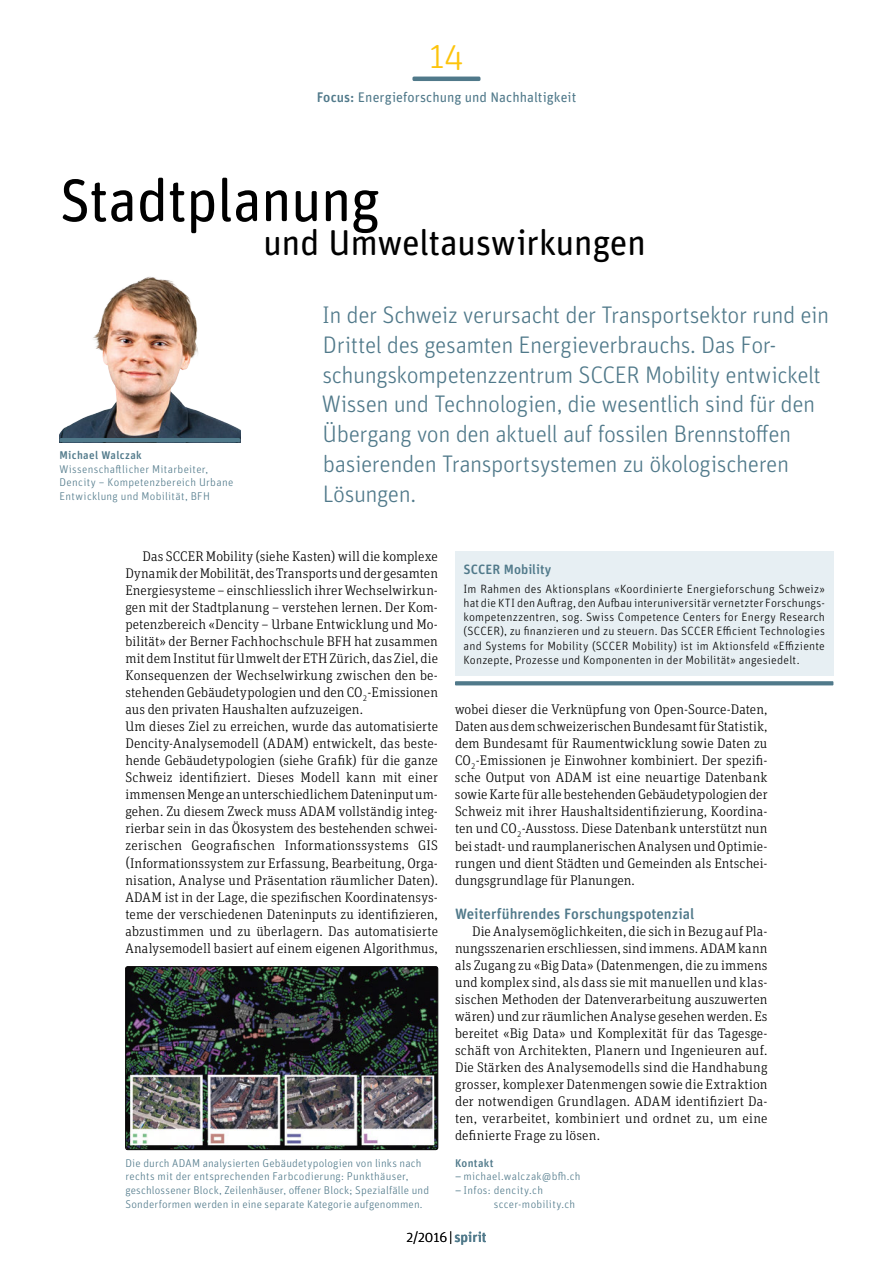
<style>
.page{position:relative;width:893px;height:1263px;background:#fff}
.page>*{position:absolute;margin:0;border:0;box-sizing:border-box;transform-origin:0 0}
.t1{font:60px "Unit Rounded Pro";letter-spacing:-.015em;color:#000}
.t2{font:36px "Unit Rounded Pro";letter-spacing:-.015em;color:#000}
.t3{font:300 36px "Unit Rounded Pro";color:#fdc40c}
.t4{font:300 24px/29.7px "Unit Rounded Pro";letter-spacing:-.02em;color:#50798a}
.t5{font:500 15px "Unit Rounded Pro";color:#50798a}
.t6{font:300 14.25px "Unit Rounded Pro";color:#000}
.t7{font:300 13.95px/17px "Unit Slab Pro";letter-spacing:.01em;color:#000;text-align:justify}
.t8{font:13.95px "Unit Rounded Pro";color:#50798a}
.t9{font:500 13.5px "Unit Rounded Pro";letter-spacing:.005em;color:#50798a}
.t10{font:300 12px/14.2px "Unit Rounded Pro";letter-spacing:.015em;color:#000;text-align:justify}
.t11{font:300 11.25px/13.6px "Unit Rounded Pro";letter-spacing:.02em;color:#50798a}
.t12{font:500 11.25px "Unit Rounded Pro";letter-spacing:.03em;color:#50798a}
.s1{font-weight:500}
.s2{font-family:"Unit Slab Pro";font-weight:400}
.s3{font-weight:500;color:#50798a}
</style>
<div class="page">
<hr style="left:412px;top:77px;width:68px;height:4px;background:#50798a;border-radius:2px">
<img style="left:60px;top:276px;width:180px;height:162px">
<hr style="left:60px;top:438px;width:180px;height:4px;background:#50798a;border-radius:2px">
<div style="left:455px;top:551px;width:378px;height:126px;background:#e7eff3"></div>
<svg style="left:455px;top:681px;width:378px;height:4px;background:#587f8f"></svg>
<img style="left:127px;top:968px;width:311px;height:182px">
<div style="left:125px;top:966px;width:313px;height:184px;border:1px solid #000;border-radius:2px"></div>
<h2 class="t3" style="left:429px;top:33px;width:36px">14</h2>
<p class="t8" style="left:317px;top:88px;width:261px"><span class="s1">Focus:</span> Energieforschung und Nachhaltigkeit</p>
<h1 class="t1" style="left:60px;top:159px;width:322px">Stadtplanung</h1>
<h2 class="t2" style="left:263px;top:218px;width:384px">und Umweltauswirkungen</h2>
<p class="t12" style="left:60px;top:447px;width:84px">Michael Walczak</p>
<p class="t11" style="left:60px;top:462px;width:175px">Wissenschaftlicher Mitarbeiter,<br>Dencity – Kompetenzbereich Urbane<br>Entwicklung und Mobilität, BFH</p>
<p class="t4" style="left:322px;top:300px;width:509px">In der Schweiz verursacht der Transportsektor rund ein Drittel des gesamten Energieverbrauchs. Das For&shy;schungskompetenzzentrum SCCER Mobility entwickelt Wissen und Technologien, die wesentlich sind für den Übergang von den aktuell auf fossilen Brennstoffen basierenden Transportsystemen zu ökologischeren Lösungen.</p>
<p class="t7" style="left:125px;top:548px;width:314px;text-align:left;text-indent:17px">Das SCCER Mobility (siehe Kasten) will die komplexe Dynamik der Mobilität, des Transports und der gesamten Energiesysteme – einschliesslich ihrer Wechselwirkun&shy;gen mit der Stadtplanung – verstehen lernen. Der Kom&shy;petenzbereich «Dencity – Urbane Entwicklung und Mo&shy;bilität» der Berner Fachhochschule BFH hat zusammen mit dem Institut für Umwelt der ETH Zürich, das Ziel, die Konsequenzen der Wechselwirkung zwischen den be&shy;stehenden Gebäudetypologien und den CO<sub>2</sub>-Emissionen aus den privaten Haushalten aufzuzeigen.<br>Um dieses Ziel zu erreichen, wurde das automatisierte Dencity-Analysemodell (ADAM) entwickelt, das beste&shy;hende Gebäudetypologien (siehe Grafik) für die ganze Schweiz identifiziert. Dieses Modell kann mit einer immensen Menge an unterschiedlichem Dateninput um&shy;gehen. Zu diesem Zweck muss ADAM vollständig integ&shy;rierbar sein in das Ökosystem des bestehenden schwei&shy;zerischen Geografischen Informationssystems GIS (Informationssystem zur Erfassung, Bearbeitung, Orga&shy;nisation, Analyse und Präsentation räumlicher Daten).<br>ADAM ist in der Lage, die spezifischen Koordinatensys&shy;teme der verschiedenen Dateninputs zu identifizieren, abzustimmen und zu überlagern. Das automatisierte Analysemodell basiert auf einem eigenen Algorithmus,</p>
<p class="t11" style="left:125px;top:1156px;width:305px">Die durch ADAM analysierten Gebäudetypologien von links nach rechts mit der entsprechenden Farbcodierung: Punkthäuser, geschlossener Block, Zeilenhäuser, offener Block; Spezialfälle und Sonderformen werden in eine separate Kategorie aufgenommen.</p>
<p class="t9" style="left:463px;top:560px;width:89px">SCCER Mobility</p>
<p class="t10" style="left:463px;top:581px;width:363px">Im Rahmen des Aktionsplans «Koordinierte Energieforschung Schweiz» hat die KTI den Auftrag, den Aufbau interuniversitär vernetzter Forschungs&shy;kompetenzzentren, sog. Swiss Competence Centers for Energy Research (SCCER), zu finanzieren und zu steuern. Das SCCER Efficient Technologies and Systems for Mobility (SCCER Mobility) ist im Aktionsfeld «Effiziente Konzepte, Prozesse und Komponenten in der Mobilität» angesiedelt.</p>
<p class="t7" style="left:455px;top:701px;width:314px">wobei dieser die Verknüpfung von Open-Source-Daten, Daten aus dem schweizerischen Bundesamt für Statistik, dem Bundesamt für Raumentwicklung sowie Daten zu CO<sub>2</sub>-Emissionen je Einwohner kombiniert. Der spezifi&shy;sche Output von ADAM ist eine neuartige Datenbank sowie Karte für alle bestehenden Gebäudetypologien der Schweiz mit ihrer Haushaltsidentifizierung, Koordina&shy;ten und CO<sub>2</sub>-Ausstoss. Diese Datenbank unterstützt nun bei stadt- und raumplanerischen Analysen und Optimie&shy;rungen und dient Städten und Gemeinden als Entschei&shy;dungsgrundlage für Planungen.</p>
<p class="t5" style="left:455px;top:903px;width:241px">Weiterführendes Forschungspotenzial</p>
<p class="t7" style="left:455px;top:922px;width:314px;text-indent:17px">Die Analysemöglichkeiten, die sich in Bezug auf Pla&shy;nungsszenarien erschliessen, sind immens. ADAM kann als Zugang zu «Big Data» (Datenmengen, die zu immens und komplex sind, als dass sie mit manuellen und klas&shy;sischen Methoden der Datenverarbeitung auszuwerten wären) und zur räumlichen Analyse gesehen werden. Es bereitet «Big Data» und Komplexität für das Tagesge&shy;schäft von Architekten, Planern und Ingenieuren auf.<br>Die Stärken des Analysemodells sind die Handhabung grosser, komplexer Datenmengen sowie die Extraktion der notwendigen Grundlagen. ADAM identifiziert Da&shy;ten, verarbeitet, kombiniert und ordnet zu, um eine definierte Frage zu lösen.</p>
<p class="t12" style="left:455px;top:1155px;width:40px">Kontakt</p>
<p class="t11" style="left:455px;top:1169px;width:127px"><span class="s2">–</span> michael.walczak@bfh.ch</p>
<p class="t11" style="left:494px;top:1183px;width:83px;text-indent:-39px"><span class="s2">–</span> Infos: dencity.ch sccer-mobility.ch</p>
<p class="t6" style="left:406px;top:1228px;width:82px">2/2016| <span class="s3">spirit</span></p>
</div>
